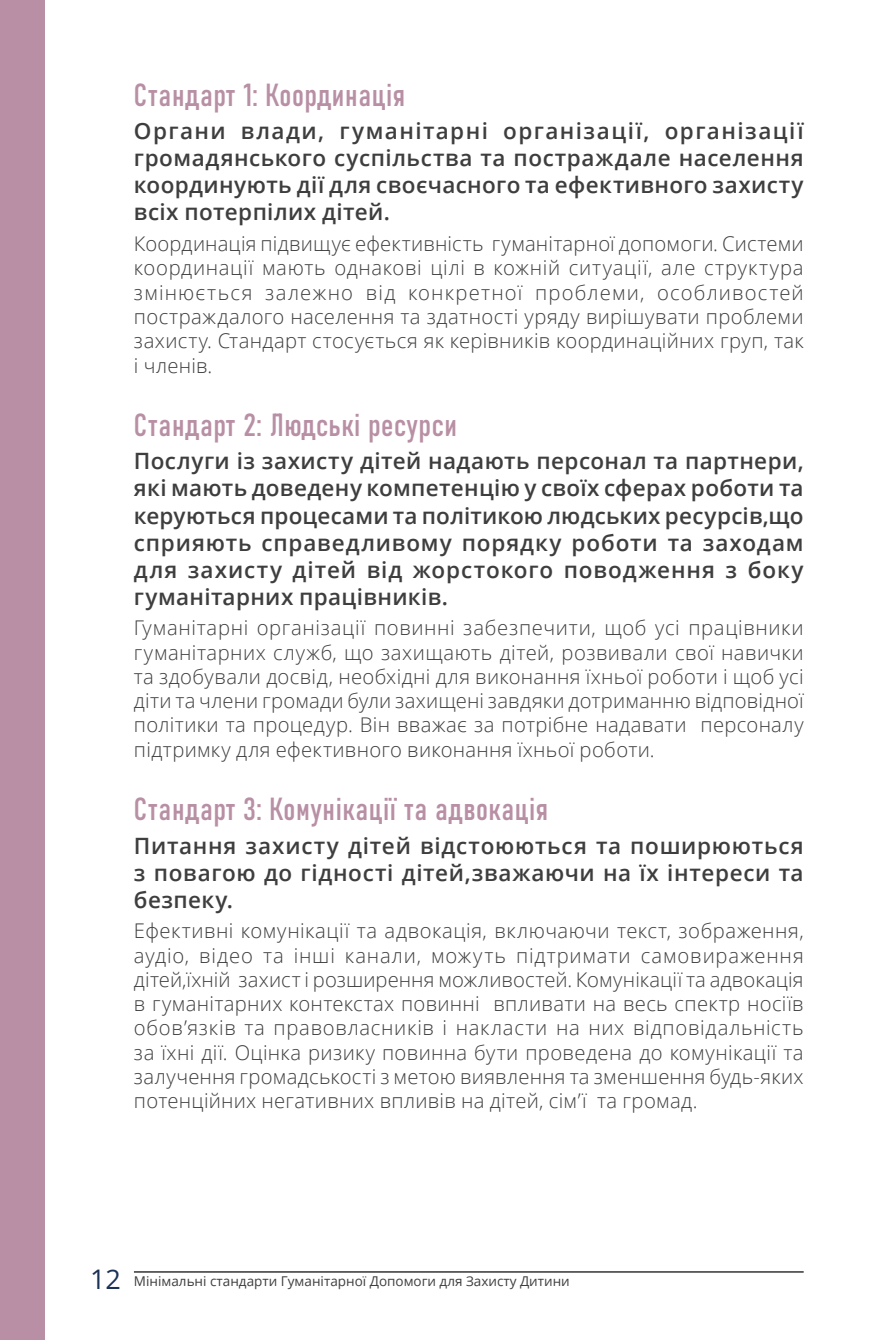
<style>
.page{position:relative;width:893px;height:1340px;background:#fff}
.page>*{position:absolute;margin:0;border:0;box-sizing:border-box;transform-origin:0 0}
.Sous_titre_1{font:31.5px "Bahnschrift";letter-spacing:.02em;color:#b88fa4}
.Sous_titre_2{font:600 22.5px/27px "Open Sans";letter-spacing:.025em;color:#3e3e3f;text-align:justify}
.paragraphe_normas{font:300 20.25px/24.3px "Open Sans";letter-spacing:.015em;color:#3e3e3f;text-align:justify}
.t1{font:13.5px "Open Sans";color:#3e3e3f}
.s1{font-size:27px;color:#1c3156}
</style>
<div class="page">
<div style="left:0;top:0;width:45px;height:1339px;background:#b88fa4"></div>
<hr style="left:134px;top:1271px;width:670px;height:1px;background:#3e3e3f">
<p class="Sous_titre_1" style="left:134px;top:71px;width:273px">Стандарт 1: Координація</p>
<p class="Sous_titre_2" style="left:134px;top:117px;width:671px">Органи влади, гуманітарні організації, організації громадянського суспільства та постраждале населення координують дії для своєчасного та ефективного захисту всіх потерпілих дітей.</p>
<p class="paragraphe_normas" style="left:134px;top:231px;width:671px">Координація підвищує ефективність гуманітарної допомоги. Системи координації мають однакові цілі в кожній ситуації, але структура змінюється залежно від конкретної проблеми, особливостей постраждалого населення та здатності уряду вирішувати проблеми захисту. Стандарт стосується як керівників координаційних груп, так і членів.</p>
<p class="Sous_titre_1" style="left:134px;top:401px;width:325px">Стандарт 2: Людські ресурси</p>
<p class="Sous_titre_2" style="left:134px;top:447px;width:671px">Послуги із захисту дітей надають персонал та партнери, які мають доведену компетенцію у своїх сферах роботи та керуються процесами та політикою людських ресурсів,що сприяють справедливому порядку роботи та заходам для захисту дітей від жорстокого поводження з боку гуманітарних працівників.</p>
<p class="paragraphe_normas" style="left:134px;top:615px;width:671px">Гуманітарні організації повинні забезпечити, щоб усі працівники гуманітарних служб, що захищають дітей, розвивали свої навички та здобували досвід, необхідні для виконання їхньої роботи і щоб усі діти та члени громади були захищені завдяки дотриманню відповідної політики та процедур. Він вважає за потрібне надавати персоналу підтримку для ефективного виконання їхньої роботи.</p>
<p class="Sous_titre_1" style="left:134px;top:785px;width:416px">Стандарт 3: Комунікації та адвокація</p>
<p class="Sous_titre_2" style="left:134px;top:831px;width:671px">Питання захисту дітей відстоюються та поширюються з повагою до гідності дітей,зважаючи на їх інтереси та безпеку.</p>
<p class="paragraphe_normas" style="left:134px;top:918px;width:671px">Ефективні комунікації та адвокація, включаючи текст, зображення, аудіо, відео та інші канали, можуть підтримати самовираження дітей,їхній захист і розширення можливостей. Комунікації та адвокація в гуманітарних контекстах повинні впливати на весь спектр носіїв обов’язків та правовласників і накласти на них відповідальність за їхні дії. Оцінка ризику повинна бути проведена до комунікації та залучення громадськості з метою виявлення та зменшення будь-яких потенційних негативних впливів на дітей, сім’ї та громад.</p>
<p class="t1" style="left:90px;top:1271px;width:481px"><span class="s1">12</span> Мінімальні стандарти Гуманітарної Допомоги для Захисту Дитини</p>
</div>
